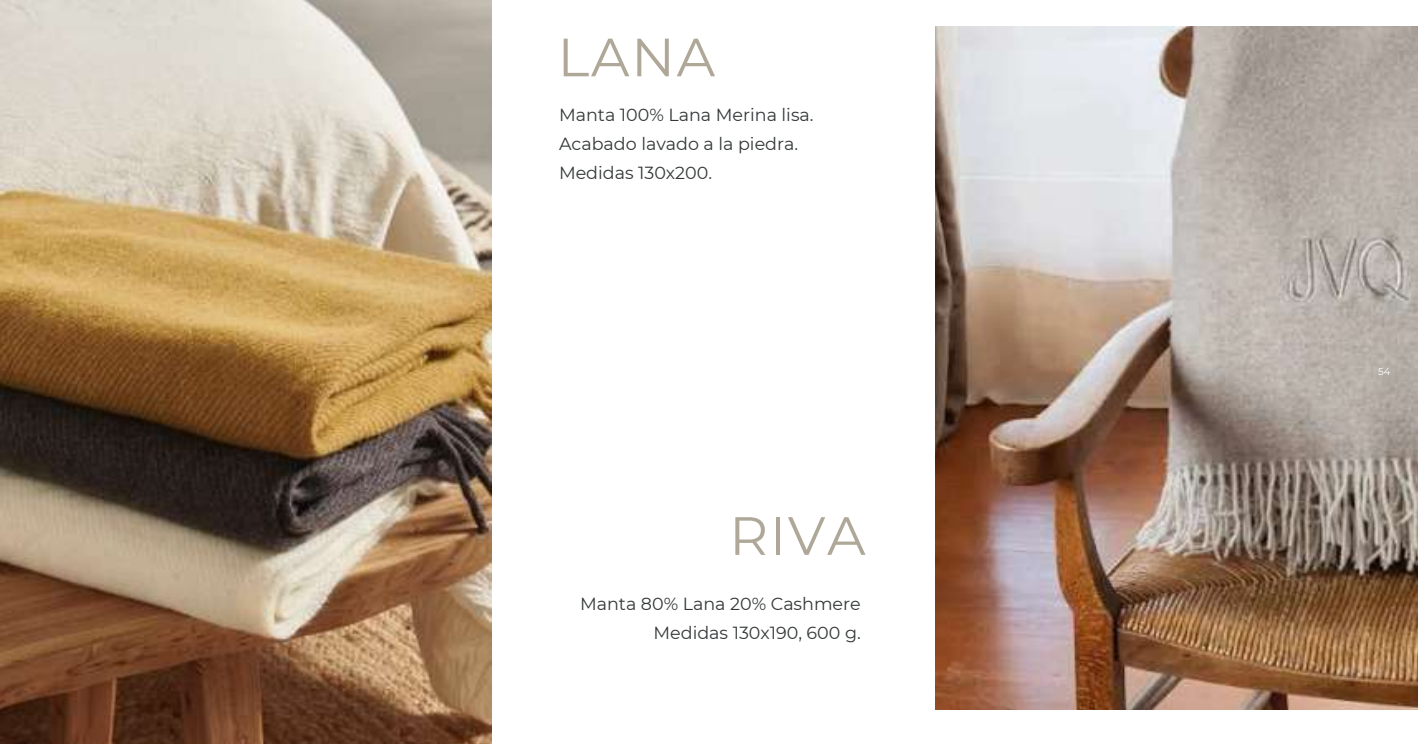
<style>
.page{position:relative;width:1418px;height:744px;background:#fff}
.page>*{position:absolute;margin:0;border:0;box-sizing:border-box;transform-origin:0 0}
.t1{font:53.75px "Montserrat";letter-spacing:.03em;color:#afa798}
.t2{font:17.5px/29px "Montserrat";color:#353839;text-align:right}
.t3{font:10px "Montserrat";color:#fff}
</style>
<div class="page">
<img style="left:0;top:0;width:491px;height:743px">
<img style="left:935px;top:26px;width:483px;height:683px">
<h1 class="t1" style="left:557px;top:24px;width:159px">LANA</h1>
<p class="t2" style="left:559px;top:100px;width:256px;text-align:left">Manta 100% Lana Merina lisa.<br>Acabado lavado a la piedra.<br>Medidas 130x200.</p>
<h1 class="t1" style="left:729px;top:502px;width:138px">RIVA</h1>
<p class="t2" style="left:580px;top:589px;width:282px">Manta 80% Lana 20% Cashmere<br>Medidas 130x190, 600 g.</p>
<p class="t3" style="left:1378px;top:365px;width:14px">54</p>
</div>
